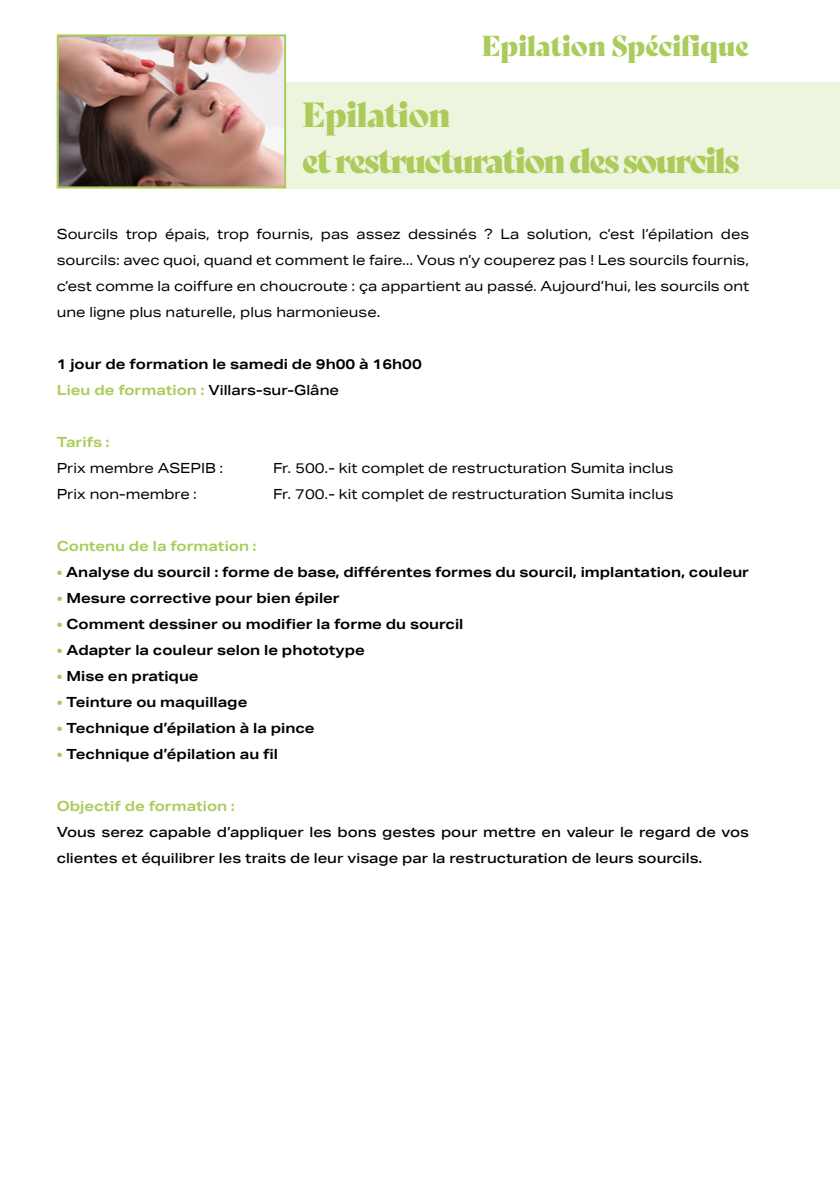
<style>
.page{position:relative;width:840px;height:1191px;background:#fff}
.page>*{position:absolute;margin:0;border:0;box-sizing:border-box;transform-origin:0 0}
.t1{font:34px/46px "Bely Display";letter-spacing:-.06em;color:#abcc5b}
.t2{font:28px "Bely Display";letter-spacing:-.02em;color:#abcc5b}
.t3{font:14px/26px "Aktiv Grotesk Ex";color:#000;text-align:justify}
.t4{font:700 14px/26px "Aktiv Grotesk Ex";color:#000}
.t5{font:500 14px/26px "Aktiv Grotesk Ex";color:#000}
.t6{font:700 14px "Aktiv Grotesk Ex";color:#abcc5b}
.s1{color:#abcc5b}
.s2{font-weight:500}
</style>
<div class="page">
<div style="left:57px;top:82px;width:782px;height:107px;background:#eef5de"></div>
<img style="left:60px;top:37px;width:223px;height:148px">
<div style="left:57px;top:34px;width:229px;height:154px;border:2px solid #abcc5b"></div>
<h2 class="t2" style="left:481px;top:23px;width:269px">Epilation Spécifique</h2>
<h1 class="t1" style="left:302px;top:88px;width:439px">Epilation<br>et restructuration des sourcils</h1>
<p class="t3" style="left:57px;top:221px;width:693px">Sourcils trop épais, trop fournis, pas assez dessinés ? La solution, c’est l’épilation des sourcils: avec quoi, quand et comment le faire... Vous n’y couperez pas ! Les sourcils fournis, c’est comme la coiffure en choucroute : ça appartient au passé. Aujourd’hui, les sourcils ont une ligne plus naturelle, plus harmonieuse.</p>
<p class="t4" style="left:57px;top:351px;width:366px">1 jour de formation le samedi de 9h00 à 16h00<br><span class="s1">Lieu de formation :</span> <span class="s2">Villars-sur-Glâne</span></p>
<p class="t6" style="left:57px;top:433px;width:54px">Tarifs :</p>
<p class="t3" style="left:57px;top:455px;width:168px">Prix membre ASEPIB :</p>
<p class="t3" style="left:273px;top:455px;width:402px">Fr. 500.- kit complet de restructuration Sumita inclus</p>
<p class="t3" style="left:57px;top:481px;width:142px">Prix non-membre :</p>
<p class="t3" style="left:273px;top:481px;width:402px">Fr. 700.- kit complet de restructuration Sumita inclus</p>
<p class="t6" style="left:57px;top:537px;width:201px">Contenu de la formation :</p>
<p class="t4" style="left:57px;top:559px;width:693px"><span class="s1">•</span> Analyse du sourcil : forme de base, différentes formes du sourcil, implantation, couleur</p>
<p class="t4" style="left:57px;top:584px;width:284px"><span class="s1">•</span> Mesure corrective pour bien épiler</p>
<p class="t4" style="left:57px;top:610px;width:408px"><span class="s1">•</span> Comment dessiner ou modifier la forme du sourcil</p>
<p class="t4" style="left:57px;top:636px;width:309px"><span class="s1">•</span> Adapter la couleur selon le phototype</p>
<p class="t4" style="left:57px;top:662px;width:143px"><span class="s1">•</span> Mise en pratique</p>
<p class="t4" style="left:57px;top:688px;width:192px"><span class="s1">•</span> Teinture ou maquillage</p>
<p class="t4" style="left:57px;top:714px;width:259px"><span class="s1">•</span> Technique d’épilation à la pince</p>
<p class="t4" style="left:57px;top:740px;width:222px"><span class="s1">•</span> Technique d’épilation au fil</p>
<p class="t6" style="left:57px;top:797px;width:179px">Objectif de formation :</p>
<p class="t5" style="left:57px;top:819px;width:693px">Vous serez capable d’appliquer les bons gestes pour mettre en valeur le regard de vos clientes et équilibrer les traits de leur visage par la restructuration de leurs sourcils.</p>
</div>
